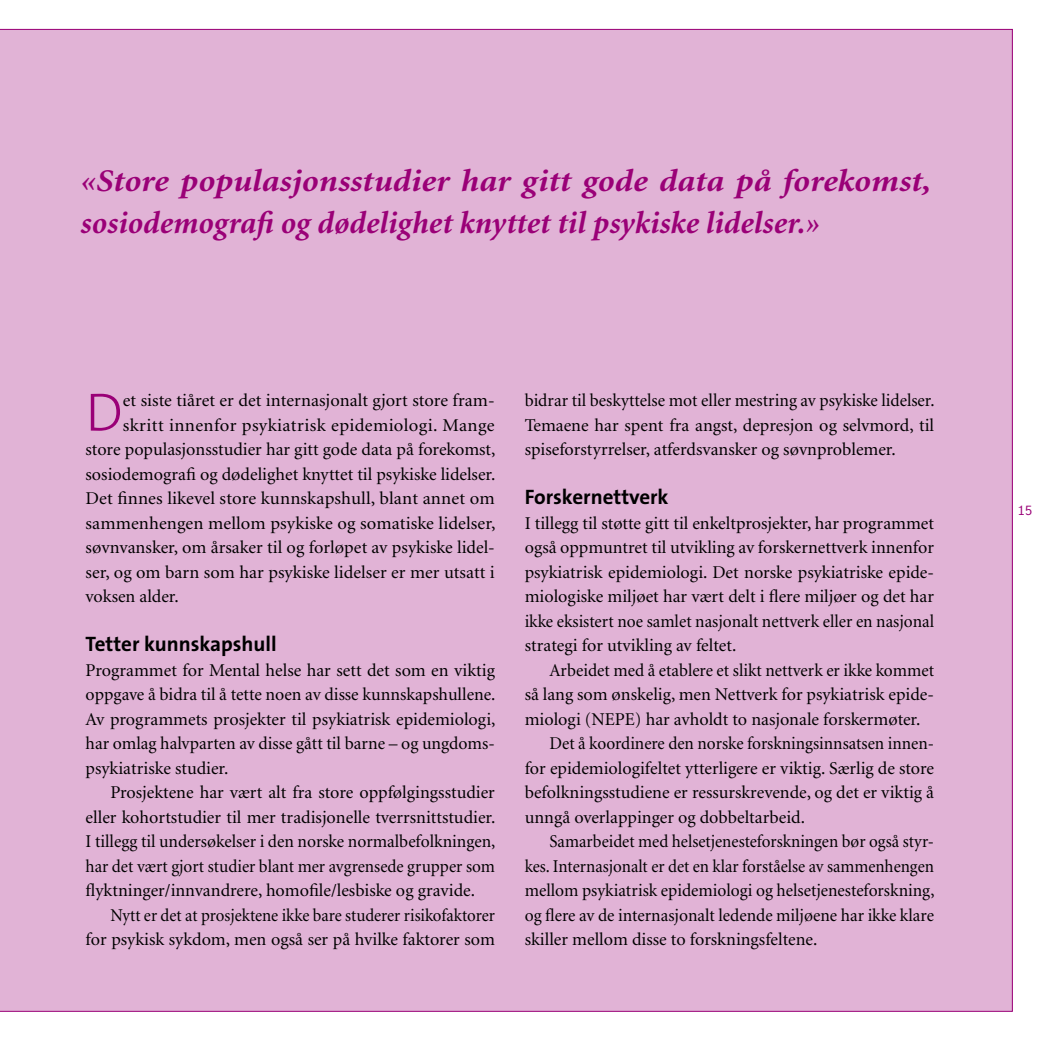
<style>
.page{position:relative;width:1042px;height:1042px;background:#fff}
.page>*{position:absolute;margin:0;border:0;box-sizing:border-box;transform-origin:0 0}
.t1{font:300 54.25px "The Sans";color:#9a0077}
.t2{font:italic 700 31.5px/42px "Minion";color:#9a0077;scale:1.1 1}
.t3{font:700 21px "The Sans";color:#000}
.t4{font:18.03px/24.5px "Minion";color:#000;text-align:justify}
.t5{font:18.03px "Minion";color:#000;scale:.94 1}
.t6{font:18.03px "Minion";color:#000;scale:.96 1}
.t7{font:18.03px/24.5px "Minion";color:#000;text-align:right;scale:.93 1}
.t8{font:18.03px "Minion";color:#000;scale:.95 1}
.t9{font:18.03px "Minion";letter-spacing:.02em;color:#000}
.t10{font:300 14px "Bosis";color:#9a0077}
</style>
<div class="page">
<div style="left:0;top:29px;width:1013px;height:983px;background:#e1b3d6"></div>
<h2 class="t2" style="left:81px;top:161px;width:774px">«Store populasjonsstudier har gitt gode data på forekomst, sosiodemografi og dødelighet knyttet til psykiske lidelser.»</h2>
<h1 class="t1" style="left:86px;top:367px;width:39px">D</h1>
<p class="t4" style="left:123px;top:389px;width:373px">et siste tiåret er det internasjonalt gjort store fram-</p>
<p class="t9" style="left:123px;top:416px;width:373px">skritt innenfor psykiatrisk epidemiologi. Mange</p>
<p class="t4" style="left:86px;top:438px;width:411px">store populasjonsstudier har gitt gode data på forekomst,</p>
<p class="t4" style="left:86px;top:462px;width:411px">sosiodemografi og dødelighet knyttet til psykiske lidelser.</p>
<p class="t4" style="left:86px;top:487px;width:410px">Det finnes likevel store kunnskapshull, blant annet om</p>
<p class="t4" style="left:86px;top:511px;width:412px">sammenhengen mellom psykiske og somatiske lidelser,</p>
<p class="t4" style="left:86px;top:536px;width:411px">søvnvansker, om årsaker til og forløpet av psykiske lidel-</p>
<p class="t4" style="left:86px;top:560px;width:411px">ser, og om barn som har psykiske lidelser er mer utsatt i</p>
<p class="t4" style="left:86px;top:585px;width:95px">voksen alder.</p>
<p class="t3" style="left:86px;top:626px;width:193px">Tetter kunnskapshull</p>
<p class="t4" style="left:86px;top:658px;width:411px">Programmet for Mental helse har sett det som en viktig oppgave å bidra til å tette noen av disse kunnskapshullene.<br>Av programmets prosjekter til psykiatrisk epidemiologi, har omlag halvparten av disse gått til barne – og ungdoms&shy;psykiatriske studier.</p>
<p class="t4" style="left:86px;top:781px;width:411px;text-indent:25px">Prosjektene har vært alt fra store oppfølgingsstudier eller kohortstudier til mer tradisjonelle tverrsnittstudier.<br>I tillegg til undersøkelser i den norske normalbefolkningen, har det vært gjort studier blant mer avgrensede grupper som flyktninger/innvandrere, homofile/lesbiske og gravide.</p>
<p class="t7" style="left:86px;top:903px;width:442px">Nytt er det at prosjektene ikke bare studerer risikofaktorer for psykisk sykdom, men også ser på hvilke faktorer som</p>
<p class="t4" style="left:525px;top:389px;width:411px">bidrar til beskyttelse mot eller mestring av psykiske lidelser.<br>Temaene har spent fra angst, depresjon og selvmord, til spiseforstyrrelser, atferdsvansker og søvnproblemer.</p>
<p class="t3" style="left:525px;top:479px;width:145px">Forskernettverk</p>
<p class="t4" style="left:525px;top:511px;width:411px">I tillegg til støtte gitt til enkeltprosjekter, har programmet også oppmuntret til utvikling av forskernettverk innenfor psykiatrisk epidemiologi. Det norske psykiatriske epide&shy;miologiske miljøet har vært delt i flere miljøer og det har ikke eksistert noe samlet nasjonalt nettverk eller en nasjonal strategi for utvikling av feltet.</p>
<p class="t6" style="left:549px;top:661px;width:402px">Arbeidet med å etablere et slikt nettverk er ikke kommet</p>
<p class="t4" style="left:525px;top:683px;width:411px">så lang som ønskelig, men Nettverk for psykiatrisk epide-</p>
<p class="t4" style="left:525px;top:707px;width:397px">miologi (NEPE) har avholdt to nasjonale forskermøter.</p>
<p class="t8" style="left:549px;top:734px;width:406px">Det å koordinere den norske forskningsinnsatsen innen-</p>
<p class="t4" style="left:525px;top:756px;width:411px">for epidemiologifeltet ytterligere er viktig. Særlig de store</p>
<p class="t4" style="left:525px;top:781px;width:411px">befolkningsstudiene er ressurskrevende, og det er viktig å</p>
<p class="t4" style="left:525px;top:805px;width:282px">unngå overlappinger og dobbeltarbeid.</p>
<p class="t5" style="left:549px;top:832px;width:410px">Samarbeidet med helsetjenesteforskningen bør også styr-</p>
<p class="t5" style="left:525px;top:857px;width:437px">kes. Internasjonalt er det en klar forståelse av sammenhengen</p>
<p class="t6" style="left:525px;top:881px;width:428px">mellom psykiatrisk epidemiologi og helsetjenesteforskning,</p>
<p class="t4" style="left:525px;top:903px;width:411px">og flere av de internasjonalt ledende miljøene har ikke klare</p>
<p class="t4" style="left:525px;top:928px;width:294px">skiller mellom disse to forskningsfeltene.</p>
<p class="t10" style="left:1018px;top:503px;width:16px">15</p>
</div>
